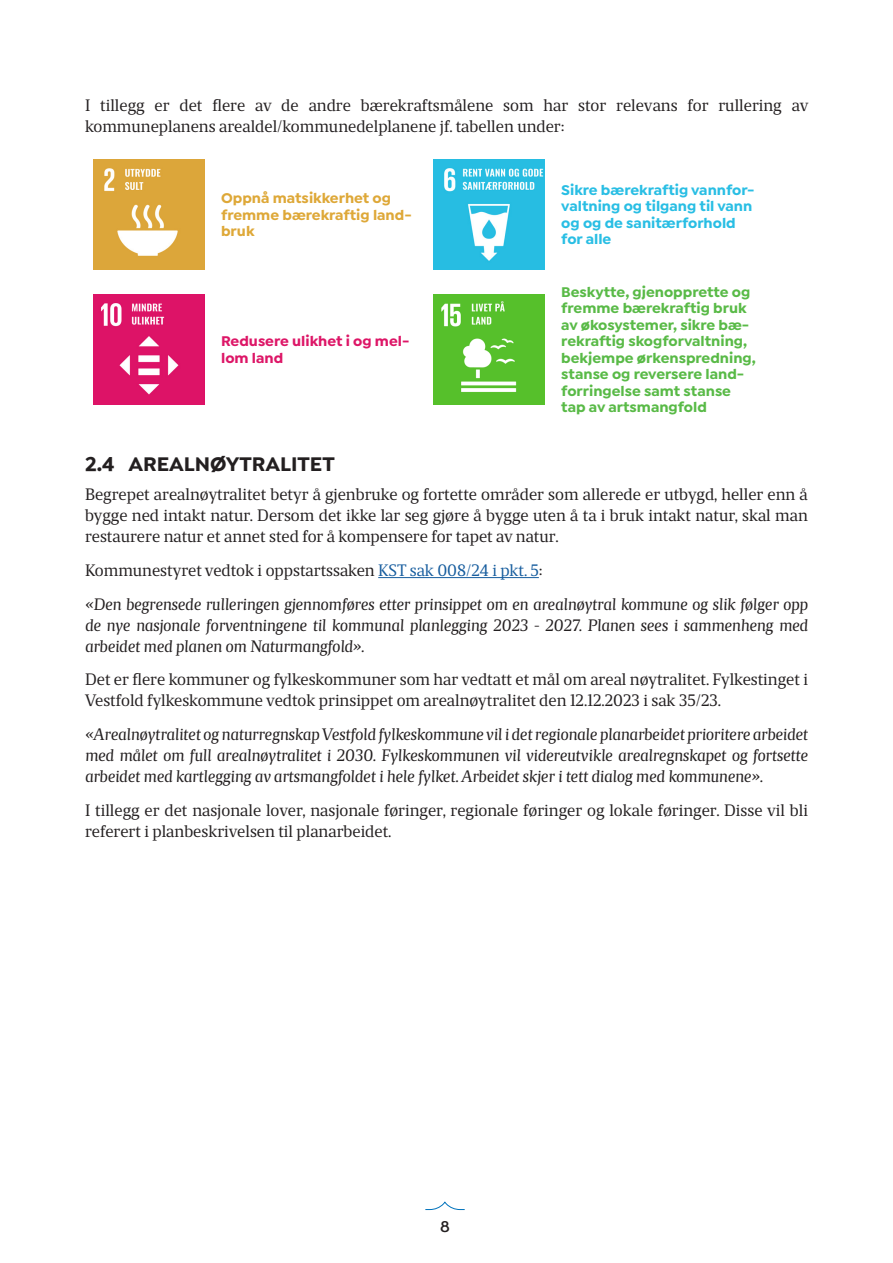
<style>
.page{position:relative;width:893px;height:1263px;background:#fff}
.page>*{position:absolute;margin:0;border:0;box-sizing:border-box;transform-origin:0 0}
.t1{font:700 21px "Isidora Sans";color:#231f20}
.t2{font:16.5px/21px "Maga W03";color:#231f20}
.Grunnleggende_avsnitt_kursiv{font:italic 16.5px/21px "Maga W03";color:#231f20;text-align:justify}
.t3{font:600 16.5px "Isidora Sans";color:#231f20}
.Tabelltekst{font:700 15px/16.5px "Isidora Sans";color:#59ba47}
.Tabelltekst-2{font:700 15px/16.5px "Isidora Sans";color:#29bee4}
.Tabelltekst-3{font:700 15px/16.5px "Isidora Sans";color:#dea838}
.Tabelltekst-4{font:700 15px/16.5px "Isidora Sans";color:#dd1667}
.s1{color:#175d9e}
</style>
<div class="page">
<svg style="left:425px;top:1201px;width:40px;height:9px"></svg>
<hr style="left:378px;top:577px;width:161px;height:1px;background:#175d9e">
<img style="left:94px;top:159px;width:110px;height:111px">
<img style="left:434px;top:159px;width:110px;height:111px">
<img style="left:94px;top:294px;width:110px;height:111px">
<img style="left:434px;top:294px;width:110px;height:111px">
<p class="t2" style="left:85px;top:95px;width:725px">I tillegg er det flere av de andre bærekraftsmålene som har stor relevans for rullering av kommuneplanens arealdel/kommunedelplanene jf. tabellen under:</p>
<p class="Tabelltekst-3" style="left:221px;top:190px;width:192px">Oppnå matsikkerhet og fremme bærekraftig land&shy;bruk</p>
<p class="Tabelltekst-2" style="left:561px;top:181px;width:195px">Sikre bærekraftig vannfor&shy;valtning og tilgang til vann og og de sanitærforhold for alle</p>
<p class="Tabelltekst-4" style="left:221px;top:333px;width:190px">Redusere ulikhet i og mel&shy;lom land</p>
<p class="Tabelltekst" style="left:561px;top:284px;width:196px">Beskytte, gjenopprette og fremme bærekraftig bruk av økosystemer, sikre bæ&shy;rekraftig skogforvaltning, bekjempe ørkenspredning, stanse og reversere land&shy;forringelse samt stanse tap av artsmangfold</p>
<p class="t1" style="left:85px;top:451px;width:251px">2.4 AREALNØYTRALITET</p>
<p class="t2" style="left:85px;top:484px;width:724px;text-align:justify">Begrepet arealnøytralitet betyr å gjenbruke og fortette områder som allerede er utbygd, heller enn å bygge ned intakt natur. Dersom det ikke lar seg gjøre å bygge uten å ta i bruk intakt natur, skal man restaurere natur et annet sted for å kompensere for tapet av natur.</p>
<p class="t2" style="left:85px;top:560px;width:459px">Kommunestyret vedtok i oppstartssaken <span class="s1">KST sak 008/24 i pkt. 5</span>:</p>
<p class="Grunnleggende_avsnitt_kursiv" style="left:85px;top:593px;width:724px">«Den begrensede rulleringen gjennomføres etter prinsippet om en arealnøytral kommune og slik følger opp de nye nasjonale forventningene til kommunal planlegging 2023 - 2027. Planen sees i sammenheng med arbeidet med planen om Naturmangfold».</p>
<p class="t2" style="left:85px;top:669px;width:724px">Det er flere kommuner og fylkeskommuner som har vedtatt et mål om areal nøytralitet. Fylkestinget i<br>Vestfold fylkeskommune vedtok prinsippet om arealnøytralitet den 12.12.2023 i sak 35/23.</p>
<p class="Grunnleggende_avsnitt_kursiv" style="left:85px;top:724px;width:724px">«Arealnøytralitet og naturregnskap Vestfold fylkeskommune vil i det regionale planarbeidet prioritere arbeidet med målet om full arealnøytralitet i 2030. Fylkeskommunen vil videreutvikle arealregnskapet og fortsette arbeidet med kartlegging av artsmangfoldet i hele fylket. Arbeidet skjer i tett dialog med kommunene».</p>
<p class="t2" style="left:85px;top:800px;width:724px">I tillegg er det nasjonale lover, nasjonale føringer, regionale føringer og lokale føringer. Disse vil bli referert i planbeskrivelsen til planarbeidet.</p>
<p class="t3" style="left:440px;top:1216px;width:11px">8</p>
</div>
